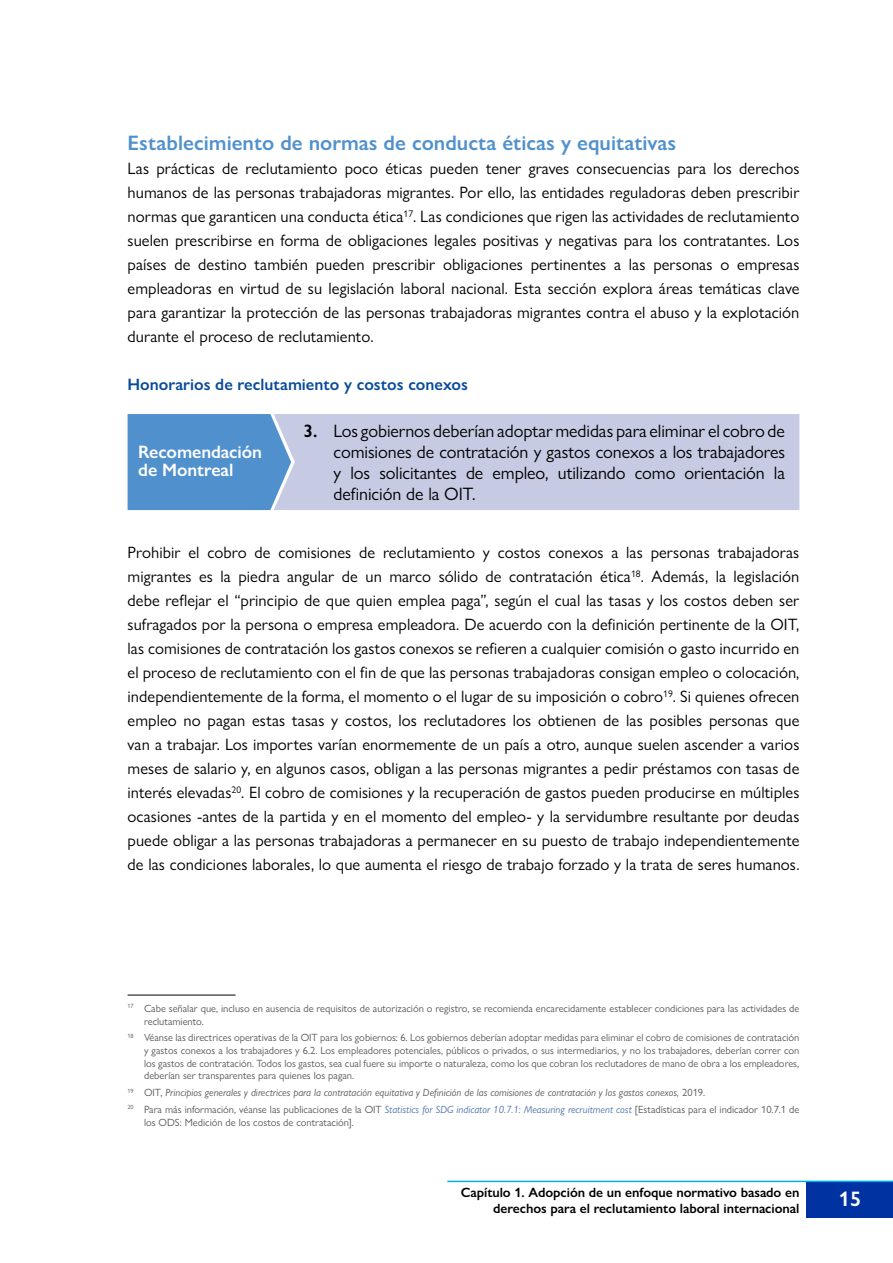
<style>
.page{position:relative;width:893px;height:1263px;background:#fff}
.page>*{position:absolute;margin:0;border:0;box-sizing:border-box;transform-origin:0 0}
.Heading_2{font:600 21px "Gill Sans Nova";color:#5091cd}
.t1{font:600 21px "Gill Sans Nova";color:#fff}
.Box_Montreal_body{font:18px/21px "Gill Sans Nova";letter-spacing:-.005em;color:#000;text-align:justify}
.Box_Montreal_head{font:600 18px/18px "Gill Sans Nova";letter-spacing:-.005em;color:#fff}
.Body_text{font:16.5px/24px "Gill Sans Nova";letter-spacing:.005em;color:#000;text-align:justify}
.Subhead_3{font:600 16.5px "Gill Sans Nova";color:#084b9a}
.t2{font:600 13.5px/16.2px "Gill Sans Nova";letter-spacing:-.005em;color:#000;text-align:right}
.Footnote{font:10.5px/12.6px "Gill Sans Nova";color:#58595b}
.Footnote-2{font:italic 10.5px "Gill Sans Nova";color:#58595b}
.s1{font-weight:600}
.s2{font-style:normal}
.s3{font-style:italic;color:#4f73ad}
</style>
<div class="page">
<div style="left:806px;top:1181px;width:87px;height:36px;background:#0033a1"></div>
<hr style="left:447px;top:1181px;width:446px;height:1px;background:#00aeef">
<div style="left:291px;top:414px;width:508px;height:96px;background:#c6cae3"></div>
<div style="left:128px;top:414px;width:163px;height:96px;background:#5091cd"></div>
<hr style="left:128px;top:995px;width:108px;height:1px;background:#000">
<p class="Heading_2" style="left:128px;top:130px;width:550px">Establecimiento de normas de conducta éticas y equitativas</p>
<p class="Body_text" style="left:128px;top:156px;width:673px">Las prácticas de reclutamiento poco éticas pueden tener graves consecuencias para los derechos humanos de las personas trabajadoras migrantes. Por ello, las entidades reguladoras deben prescribir normas que garanticen una conducta ética<sup>17</sup>. Las condiciones que rigen las actividades de reclutamiento suelen prescribirse en forma de obligaciones legales positivas y negativas para los contratantes. Los países de destino también pueden prescribir obligaciones pertinentes a las personas o empresas empleadoras en virtud de su legislación laboral nacional. Esta sección explora áreas temáticas clave para garantizar la protección de las personas trabajadoras migrantes contra el abuso y la explotación durante el proceso de reclutamiento.</p>
<p class="Subhead_3" style="left:128px;top:374px;width:342px">Honorarios de reclutamiento y costos conexos</p>
<p class="Box_Montreal_head" style="left:138px;top:443px;width:125px">Recomendación de Montreal</p>
<p class="Box_Montreal_body" style="left:334px;top:420px;width:453px;text-indent:-30px"><span class="s1">3.</span> Los gobiernos deberían adoptar medidas para eliminar el cobro de comisiones de contratación y gastos conexos a los trabajadores y los solicitantes de empleo, utilizando como orientación la definición de la OIT.</p>
<p class="Body_text" style="left:128px;top:540px;width:673px">Prohibir el cobro de comisiones de reclutamiento y costos conexos a las personas trabajadoras migrantes es la piedra angular de un marco sólido de contratación ética<sup>18</sup>. Además, la legislación debe reflejar el “principio de que quien emplea paga”, según el cual las tasas y los costos deben ser sufragados por la persona o empresa empleadora. De acuerdo con la definición pertinente de la OIT, las comisiones de contratación los gastos conexos se refieren a cualquier comisión o gasto incurrido en el proceso de reclutamiento con el fin de que las personas trabajadoras consigan empleo o colocación, independientemente de la forma, el momento o el lugar de su imposición o cobro<sup>19</sup>. Si quienes ofrecen empleo no pagan estas tasas y costos, los reclutadores los obtienen de las posibles personas que van a trabajar. Los importes varían enormemente de un país a otro, aunque suelen ascender a varios meses de salario y, en algunos casos, obligan a las personas migrantes a pedir préstamos con tasas de interés elevadas<sup>20</sup>. El cobro de comisiones y la recuperación de gastos pueden producirse en múltiples ocasiones -antes de la partida y en el momento del empleo- y la servidumbre resultante por deudas puede obligar a las personas trabajadoras a permanecer en su puesto de trabajo independientemente de las condiciones laborales, lo que aumenta el riesgo de trabajo forzado y la trata de seres humanos.</p>
<p class="Footnote" style="left:144px;top:1002px;width:657px;text-indent:-16px"><sup>17</sup> Cabe señalar que, incluso en ausencia de requisitos de autorización o registro, se recomienda encarecidamente establecer condiciones para las actividades de reclutamiento.</p>
<p class="Footnote" style="left:144px;top:1031px;width:657px;text-align:justify;text-indent:-16px"><sup>18</sup> Véanse las directrices operativas de la OIT para los gobiernos: 6. Los gobiernos deberían adoptar medidas para eliminar el cobro de comisiones de contratación y gastos conexos a los trabajadores y 6.2. Los empleadores potenciales, públicos o privados, o sus intermediarios, y no los trabajadores, deberían correr con los gastos de contratación. Todos los gastos, sea cual fuere su importe o naturaleza, como los que cobran los reclutadores de mano de obra a los empleadores, deberían ser transparentes para quienes los pagan.</p>
<p class="Footnote-2" style="left:128px;top:1086px;width:579px"><sup>19</sup> <span class="s2">OIT,</span> Principios generales y directrices para la contratación equitativa y Definición de las comisiones de contratación y los gastos conexos, <span class="s2">2019.</span></p>
<p class="Footnote" style="left:144px;top:1103px;width:657px;text-indent:-16px"><sup>20</sup> Para más información, véanse las publicaciones de la OIT <span class="s3">Statistics for SDG indicator 10.7.1: Measuring recruitment cost</span> [Estadísticas para el indicador 10.7.1 de los ODS: Medición de los costos de contratación].</p>
<p class="t2" style="left:461px;top:1184px;width:340px">Capítulo 1. Adopción de un enfoque normativo basado en derechos para el reclutamiento laboral internacional</p>
<p class="t1" style="left:839px;top:1186px;width:24px">15</p>
</div>
